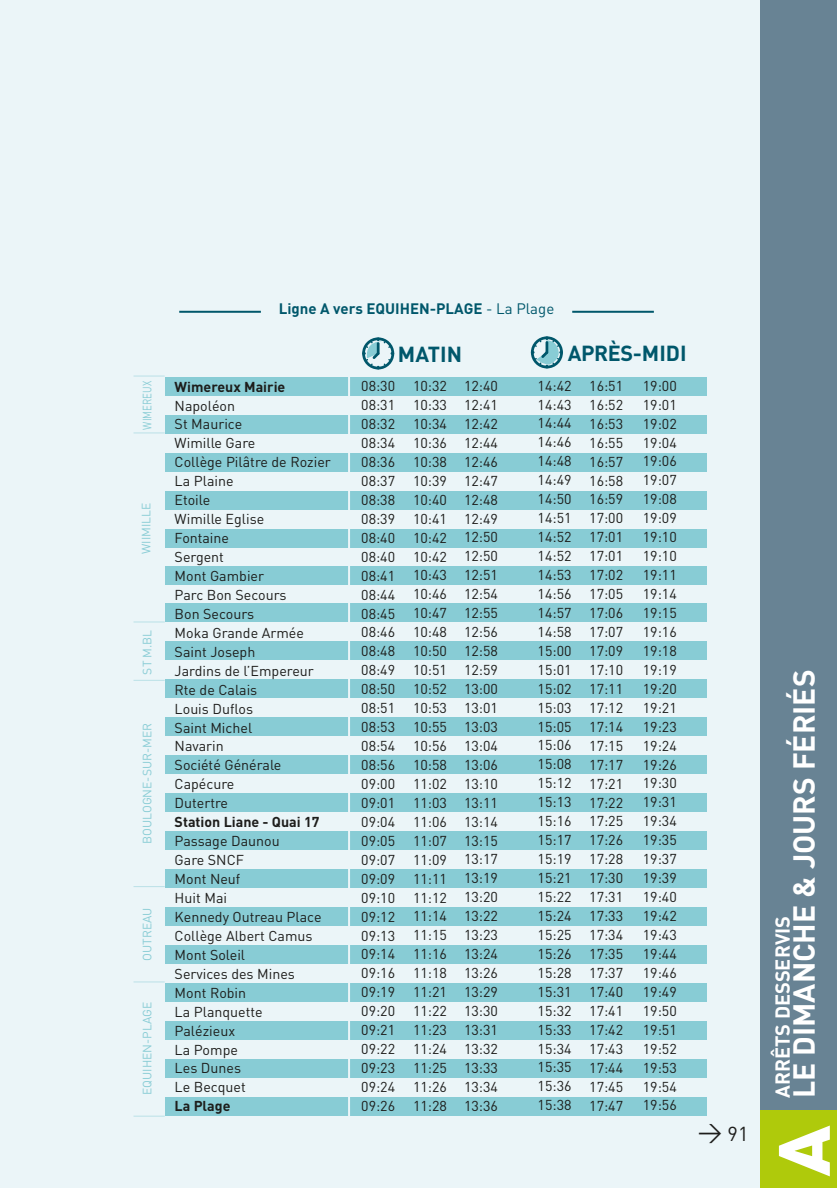
<style>
.page{position:relative;width:837px;height:1188px;background:#fff}
.page>*{position:absolute;margin:0;border:0;box-sizing:border-box;transform-origin:0 0}
.t1{font:700 68.8px "Avant Garde";color:#fff}
.t2{font:700 30px "DIN";color:#fff}
.t3{font:700 21.6px "DIN";letter-spacing:-.02em;color:#00576b}
.t4{font:700 21.6px "DIN";color:#00576b}
.t5{font:700 20px "DIN";color:#fff}
.t6{font:20px "DIN";color:#1d1d1b}
.t7{font:700 15px "DIN";color:#00576b}
.t8{font:14.2px/19px "DIN";color:#1d1d1b;text-align:justify}
.t9{font:700 14.2px "DIN";color:#1d1d1b}
.t10{font:12px "DIN";color:#88ccd5}
.t11{font:12px "DIN";color:#88ccd5;scale:.8 1}
.s1{font-weight:400}
.s2{font-size:24px}
</style>
<div class="page">
<div style="left:0;top:0;width:836px;height:1188px;background:#ebf5f8"></div>
<div style="left:759px;top:0;width:77px;height:1188px;background:#688394"></div>
<div style="left:759px;top:1110px;width:77px;height:78px;background:#afca0b"></div>
<hr style="left:179px;top:311px;width:82px;height:2px;background:#00576b">
<hr style="left:572px;top:311px;width:81px;height:2px;background:#00576b">
<svg style="left:362px;top:337px;width:32px;height:32px"></svg>
<svg style="left:530px;top:336px;width:32px;height:32px"></svg>
<div style="left:165px;top:1096px;width:541px;height:19px;background:#88ccd5"></div>
<div style="left:165px;top:377px;width:541px;height:19px;background:#88ccd5"></div>
<div style="left:165px;top:565px;width:541px;height:19px;background:#88ccd5"></div>
<div style="left:165px;top:755px;width:541px;height:19px;background:#88ccd5"></div>
<div style="left:165px;top:945px;width:541px;height:19px;background:#88ccd5"></div>
<div style="left:165px;top:491px;width:541px;height:19px;background:#88ccd5"></div>
<div style="left:165px;top:679px;width:541px;height:19px;background:#88ccd5"></div>
<div style="left:165px;top:869px;width:541px;height:19px;background:#88ccd5"></div>
<div style="left:165px;top:1059px;width:541px;height:19px;background:#88ccd5"></div>
<div style="left:165px;top:415px;width:541px;height:19px;background:#88ccd5"></div>
<div style="left:165px;top:603px;width:541px;height:19px;background:#88ccd5"></div>
<div style="left:165px;top:793px;width:541px;height:19px;background:#88ccd5"></div>
<div style="left:165px;top:983px;width:541px;height:19px;background:#88ccd5"></div>
<div style="left:165px;top:529px;width:541px;height:19px;background:#88ccd5"></div>
<div style="left:165px;top:717px;width:541px;height:19px;background:#88ccd5"></div>
<div style="left:165px;top:907px;width:541px;height:19px;background:#88ccd5"></div>
<div style="left:165px;top:453px;width:541px;height:19px;background:#88ccd5"></div>
<div style="left:165px;top:641px;width:541px;height:19px;background:#88ccd5"></div>
<div style="left:165px;top:831px;width:541px;height:19px;background:#88ccd5"></div>
<div style="left:165px;top:1021px;width:541px;height:19px;background:#88ccd5"></div>
<hr style="left:133px;top:1115px;width:32px;height:1px;background:#88ccd5">
<hr style="left:133px;top:981px;width:32px;height:1px;background:#88ccd5">
<hr style="left:133px;top:886px;width:32px;height:1px;background:#88ccd5">
<hr style="left:133px;top:680px;width:32px;height:1px;background:#88ccd5">
<hr style="left:133px;top:621px;width:32px;height:1px;background:#88ccd5">
<hr style="left:133px;top:375px;width:32px;height:1px;background:#88ccd5">
<hr style="left:133px;top:432px;width:32px;height:1px;background:#88ccd5">
<hr style="left:348px;top:373px;width:2px;height:756px;background:#ebf5f8">
<p class="t11" style="left:140px;top:429px;width:62px;rotate:-90deg">WIMEREUX</p>
<p class="t10" style="left:138px;top:554px;width:53px;rotate:-90deg">WIIMILLE</p>
<p class="t10" style="left:139px;top:674px;width:46px;rotate:-90deg">ST M.BL</p>
<p class="t10" style="left:140px;top:843px;width:122px;rotate:-90deg">BOULOGNE-SUR-MER</p>
<p class="t10" style="left:140px;top:961px;width:55px;rotate:-90deg">OUTREAU</p>
<p class="t10" style="left:140px;top:1095px;width:94px;rotate:-90deg">EQUIHEN-PLAGE</p>
<p class="t7" style="left:279px;top:299px;width:277px">Ligne A vers EQUIHEN-PLAGE <span class="s1">- La Plage</span></p>
<h3 class="t4" style="left:398px;top:340px;width:66px">MATIN</h3>
<h3 class="t3" style="left:567px;top:339px;width:120px">APRÈS-MIDI</h3>
<p class="t9" style="left:174px;top:377px;width:112px">Wimereux Mairie</p>
<p class="t8" style="left:174px;top:396px;width:158px;text-align:left">Napoléon<br>St Maurice<br>Wimille Gare<br>Collège Pilâtre de Rozier<br>La Plaine<br>Etoile<br>Wimille Eglise<br>Fontaine<br>Sergent<br>Mont Gambier<br>Parc Bon Secours<br>Bon Secours<br>Moka Grande Armée<br>Saint Joseph<br>Jardins de l’Empereur<br>Rte de Calais<br>Louis Duflos<br>Saint Michel<br>Navarin<br>Société Générale<br>Capécure<br>Dutertre</p>
<p class="t9" style="left:174px;top:813px;width:146px">Station Liane - Quai 17</p>
<p class="t8" style="left:174px;top:831px;width:148px;text-align:left">Passage Daunou<br>Gare SNCF<br>Mont Neuf<br>Huit Mai<br>Kennedy Outreau Place<br>Collège Albert Camus<br>Mont Soleil<br>Services des Mines<br>Mont Robin<br>La Planquette<br>Palézieux<br>La Pompe<br>Les Dunes<br>Le Becquet</p>
<p class="t9" style="left:174px;top:1097px;width:57px">La Plage</p>
<p class="t8" style="left:537px;top:376px;width:35px">14:42<br>14:43<br>14:44<br>14:46<br>14:48<br>14:49<br>14:50<br>14:51<br>14:52<br>14:52<br>14:53<br>14:56<br>14:57<br>14:58<br>15:00<br>15:01<br>15:02<br>15:03<br>15:05<br>15:06<br>15:08<br>15:12<br>15:13<br>15:16<br>15:17<br>15:19<br>15:21<br>15:22<br>15:24<br>15:25<br>15:26<br>15:28<br>15:31<br>15:32<br>15:33<br>15:34<br>15:35<br>15:36<br>15:38</p>
<p class="t8" style="left:361px;top:376px;width:35px">08:30<br>08:31<br>08:32<br>08:34<br>08:36<br>08:37<br>08:38<br>08:39<br>08:40<br>08:40<br>08:41<br>08:44<br>08:45<br>08:46<br>08:48<br>08:49<br>08:50<br>08:51<br>08:53<br>08:54<br>08:56<br>09:00<br>09:01<br>09:04<br>09:05<br>09:07<br>09:09<br>09:10<br>09:12<br>09:13<br>09:14<br>09:16<br>09:19<br>09:20<br>09:21<br>09:22<br>09:23<br>09:24<br>09:26</p>
<p class="t8" style="left:413px;top:376px;width:35px">10:32<br>10:33<br>10:34<br>10:36<br>10:38<br>10:39<br>10:40<br>10:41<br>10:42<br>10:42<br>10:43<br>10:46<br>10:47<br>10:48<br>10:50<br>10:51<br>10:52<br>10:53<br>10:55<br>10:56<br>10:58<br>11:02<br>11:03<br>11:06<br>11:07<br>11:09<br>11:11<br>11:12<br>11:14<br>11:15<br>11:16<br>11:18<br>11:21<br>11:22<br>11:23<br>11:24<br>11:25<br>11:26<br>11:28</p>
<p class="t8" style="left:464px;top:376px;width:35px">12:40<br>12:41<br>12:42<br>12:44<br>12:46<br>12:47<br>12:48<br>12:49<br>12:50<br>12:50<br>12:51<br>12:54<br>12:55<br>12:56<br>12:58<br>12:59<br>13:00<br>13:01<br>13:03<br>13:04<br>13:06<br>13:10<br>13:11<br>13:14<br>13:15<br>13:17<br>13:19<br>13:20<br>13:22<br>13:23<br>13:24<br>13:26<br>13:29<br>13:30<br>13:31<br>13:32<br>13:33<br>13:34<br>13:36</p>
<p class="t8" style="left:589px;top:376px;width:35px">16:51<br>16:52<br>16:53<br>16:55<br>16:57<br>16:58<br>16:59<br>17:00<br>17:01<br>17:01<br>17:02<br>17:05<br>17:06<br>17:07<br>17:09<br>17:10<br>17:11<br>17:12<br>17:14<br>17:15<br>17:17<br>17:21<br>17:22<br>17:25<br>17:26<br>17:28<br>17:30<br>17:31<br>17:33<br>17:34<br>17:35<br>17:37<br>17:40<br>17:41<br>17:42<br>17:43<br>17:44<br>17:45<br>17:47</p>
<p class="t8" style="left:642px;top:376px;width:35px">19:00<br>19:01<br>19:02<br>19:04<br>19:06<br>19:07<br>19:08<br>19:09<br>19:10<br>19:10<br>19:11<br>19:14<br>19:15<br>19:16<br>19:18<br>19:19<br>19:20<br>19:21<br>19:23<br>19:24<br>19:26<br>19:30<br>19:31<br>19:34<br>19:35<br>19:37<br>19:39<br>19:40<br>19:42<br>19:43<br>19:44<br>19:46<br>19:49<br>19:50<br>19:51<br>19:52<br>19:53<br>19:54<br>19:56</p>
<h3 class="t6" style="left:697px;top:1121px;width:52px"><span class="s2">&gt;</span> 91</h3>
<h2 class="t2" style="left:783px;top:1098px;width:430px;rotate:-90deg">LE DIMANCHE &amp; JOURS FÉRIÉS</h2>
<h1 class="t1" style="left:759px;top:1177px;width:54px;rotate:-90deg">A</h1>
<h3 class="t5" style="left:769px;top:1098px;width:184px;rotate:-90deg">ARRÊTS DESSERVIS</h3>
</div>
